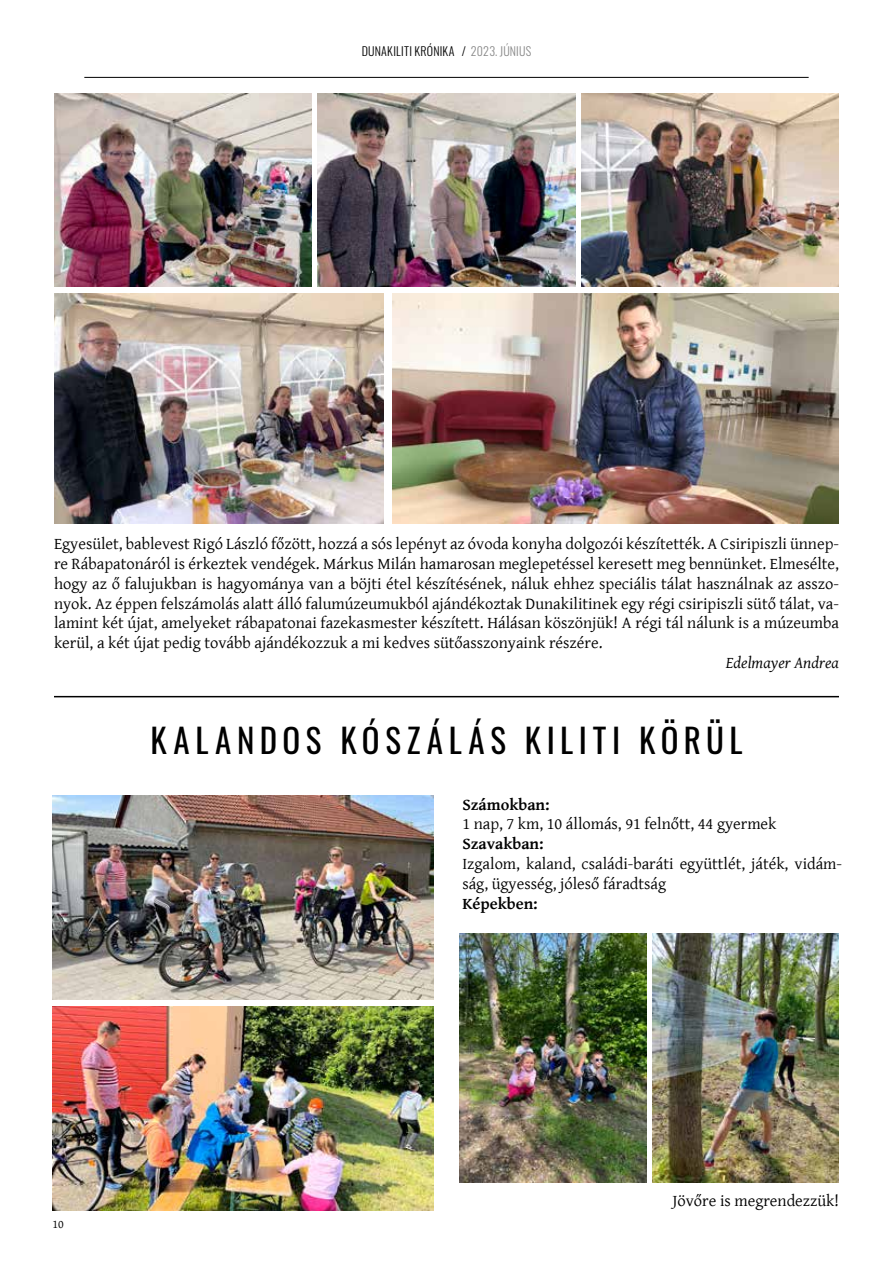
<style>
.page{position:relative;width:893px;height:1263px;background:#fff}
.page>*{position:absolute;margin:0;border:0;box-sizing:border-box;transform-origin:0 0}
.t1{font:33px "Oswald";letter-spacing:.175em;color:#000}
.t2{font:16.5px/19.8px "Gentium Basic";color:#000;text-align:justify}
.t3{font:700 16.5px "Gentium Basic";color:#000}
.t4{font:italic 16.5px "Gentium Basic";color:#000}
.t5{font:300 12px "Oswald";letter-spacing:.015em;color:#000}
.t6{font:12px "Gentium Basic";color:#000}
.s1{color:#878787}
</style>
<div class="page">
<hr style="left:84px;top:77px;width:725px;height:1px;background:#000">
<img style="left:54px;top:93px;width:257px;height:193px">
<img style="left:54px;top:294px;width:330px;height:229px">
<img style="left:318px;top:93px;width:257px;height:193px">
<img style="left:582px;top:93px;width:257px;height:193px">
<hr style="left:54px;top:696px;width:785px;height:1px;background:#000">
<img style="left:652px;top:933px;width:187px;height:249px">
<img style="left:52px;top:795px;width:382px;height:204px">
<img style="left:52px;top:1006px;width:382px;height:204px">
<img style="left:459px;top:933px;width:187px;height:249px">
<img style="left:392px;top:294px;width:447px;height:229px">
<p class="t5" style="left:362px;top:40px;width:171px">DUNAKILITI KRÓNIKA / <span class="s1">2023. JÚNIUS</span></p>
<p class="t2" style="left:54px;top:533px;width:786px">Egyesület, bablevest Rigó László főzött, hozzá a sós lepényt az óvoda konyha dolgozói készítették. A Csiripiszli ünnep&shy;re Rábapatonáról is érkeztek vendégek. Márkus Milán hamarosan meglepetéssel keresett meg bennünket. Elmesélte, hogy az ő falujukban is hagyománya van a böjti étel készítésének, náluk ehhez speciális tálat használnak az asszo&shy;nyok. Az éppen felszámolás alatt álló falumúzeumukból ajándékoztak Dunakilitinek egy régi csiripiszli sütő tálat, va&shy;lamint két újat, amelyeket rábapatonai fazekasmester készített. Hálásan köszönjük! A régi tál nálunk is a múzeumba kerül, a két újat pedig tovább ajándékozzuk a mi kedves sütőasszonyaink részére.</p>
<p class="t4" style="left:726px;top:650px;width:115px">Edelmayer Andrea</p>
<h1 class="t1" style="left:150px;top:711px;width:593px">KALANDOS KÓSZÁLÁS KILITI KÖRÜL</h1>
<p class="t3" style="left:462px;top:792px;width:89px">Számokban:</p>
<p class="t2" style="left:462px;top:814px;width:316px">1 nap, 7 km, 10 állomás, 91 felnőtt, 44 gyermek</p>
<p class="t3" style="left:462px;top:831px;width:83px">Szavakban:</p>
<p class="t2" style="left:462px;top:853px;width:381px">Izgalom, kaland, családi-baráti együttlét, játék, vidám&shy;ság, ügyesség, jóleső fáradtság</p>
<p class="t3" style="left:462px;top:891px;width:77px">Képekben:</p>
<p class="t6" style="left:52px;top:1215px;width:13px">10</p>
<p class="t2" style="left:672px;top:1191px;width:168px">Jövőre is megrendezzük!</p>
</div>
